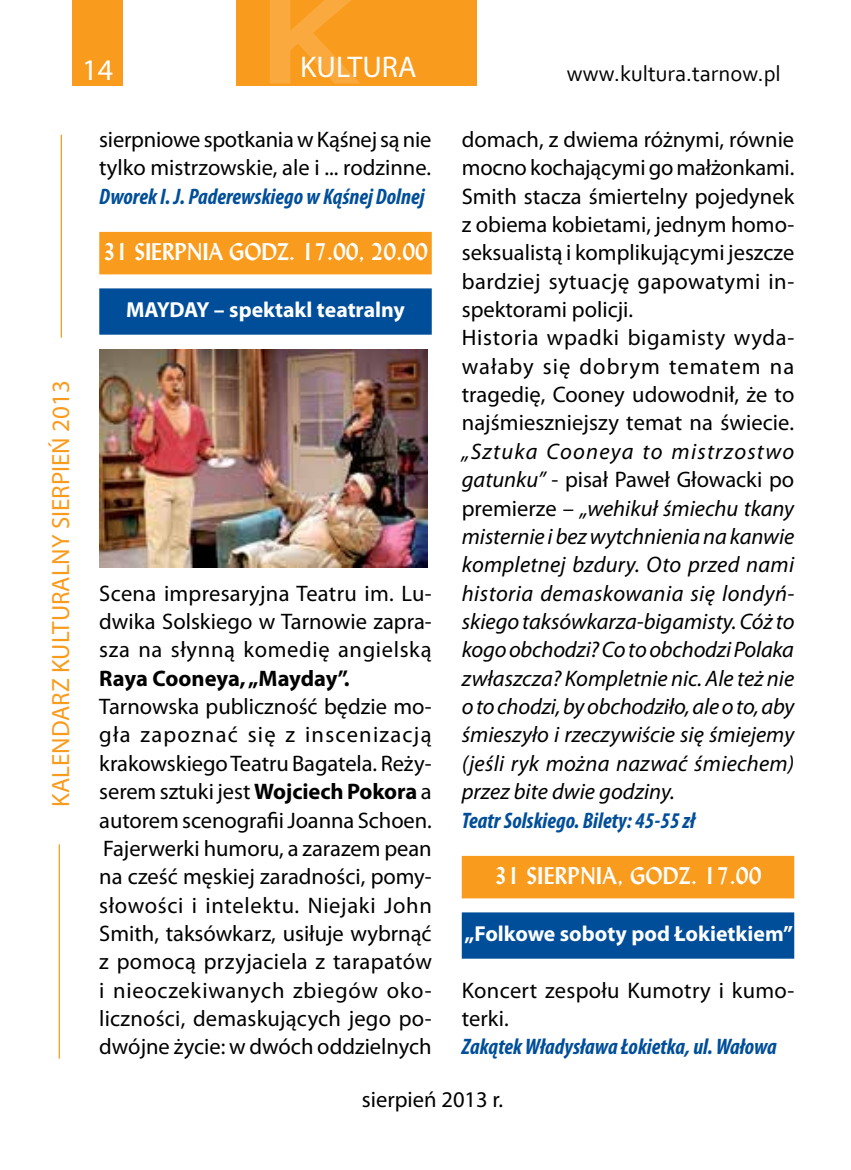
<style>
.page{position:relative;width:851px;height:1170px;background:#fff}
.page>*{position:absolute;margin:0;border:0;box-sizing:border-box;transform-origin:0 0}
.t1{font:30px "Myriad Pro";color:#fff}
.t2{font:25px "Myriad Pro";color:#f99b1c}
.t3{font:22.5px/28.2px "Myriad Pro";color:#000}
.t4{font:italic 22.5px/28.2px "Myriad Pro";letter-spacing:.01em;color:#000;text-align:justify}
.t5{font:italic 700 condensed 22.5px "Myriad Pro";color:#004e9a}
.t6{font:700 22.5px "Lydian PL";letter-spacing:-.01em;color:#fff}
.t7{font:22.5px "Corbel";color:#000}
.t8{font:700 22.5px "Myriad Pro";letter-spacing:-.005em;color:#000}
.t9{font:700 21.75px "Myriad Pro";color:#fff}
.s1{font-weight:700}
.s2{font-style:normal}
</style>
<div class="page">
<div style="left:72px;top:0;width:51px;height:85px;background:#f99b1c"></div>
<div style="left:236px;top:0;width:240px;height:85px;background:#f99b1c"></div>
<svg style="left:267px;top:0;width:164px;height:86px"></svg>
<hr style="left:61px;top:135px;width:1px;height:203px;background:#f99b1c">
<hr style="left:59px;top:844px;width:1px;height:214px;background:#f99b1c">
<div style="left:99px;top:232px;width:332px;height:42px;background:#f99b1c"></div>
<div style="left:99px;top:288px;width:332px;height:46px;background:#004e9a"></div>
<div style="left:461px;top:855px;width:333px;height:43px;background:#f99b1c"></div>
<div style="left:461px;top:912px;width:333px;height:46px;background:#004e9a"></div>
<img style="left:99px;top:350px;width:328px;height:217px">
<h1 class="t1" style="left:82px;top:51px;width:32px">14</h1>
<h1 class="t1" style="left:300px;top:48px;width:118px">KULTURA</h1>
<p class="t7" style="left:566px;top:59px;width:215px">www.kultura.tarnow.pl</p>
<p class="t2" style="left:45px;top:807px;width:428px;rotate:-90deg">KALENDARZ KULTURALNY SIERPIEŃ 2013</p>
<p class="t3" style="left:99px;top:125px;width:334px">sierpniowe spotkania w Kąśnej są nie tylko mistrzowskie, ale i ... rodzinne.</p>
<p class="t5" style="left:99px;top:182px;width:326px">Dworek I. J. Paderewskiego w Kąśnej Dolnej</p>
<p class="t6" style="left:103px;top:237px;width:326px">31 SIERPNIA GODZ. 17.00, 20.00</p>
<p class="t9" style="left:126px;top:295px;width:280px">MAYDAY – spektakl teatralny</p>
<p class="t3" style="left:99px;top:578px;width:334px;text-align:justify">Scena impresaryjna Teatru im. Lu&shy;dwika Solskiego w Tarnowie zapra&shy;sza na słynną komedię angielską</p>
<p class="t8" style="left:99px;top:663px;width:252px">Raya Cooneya, „Mayday”.</p>
<p class="t3" style="left:99px;top:692px;width:334px;text-align:justify">Tarnowska publiczność będzie mo&shy;gła zapoznać się z inscenizacją krakowskiego Teatru Bagatela. Reży&shy;serem sztuki jest <span class="s1">Wojciech Pokora</span> a autorem scenografii Joanna Schoen.<br>Fajerwerki humoru, a zarazem pean na cześć męskiej zaradności, pomy&shy;słowości i intelektu. Niejaki John Smith, taksówkarz, usiłuje wybrnąć z pomocą przyjaciela z tarapatów i nieoczekiwanych zbiegów oko&shy;liczności, demaskujących jego po&shy;dwójne życie: w dwóch oddzielnych</p>
<p class="t3" style="left:461px;top:125px;width:334px">domach, z dwiema różnymi, równie mocno kochającymi go małżonkami.<br>Smith stacza śmiertelny pojedynek z obiema kobietami, jednym homo&shy;seksualistą i komplikującymi jeszcze bardziej sytuację gapowatymi in&shy;spektorami policji.<br>Historia wpadki bigamisty wyda&shy;wałaby się dobrym tematem na tragedię, Cooney udowodnił, że to najśmieszniejszy temat na świecie.</p>
<p class="t4" style="left:461px;top:437px;width:334px">„Sztuka Cooneya to mistrzostwo gatunku” <span class="s2">- pisał Paweł Głowacki po premierze –</span> „wehikuł śmiechu tkany misternie i bez wytchnienia na kanwie kompletnej bzdury. Oto przed nami historia demaskowania się londyń&shy;skiego taksówkarza-bigamisty. Cóż to kogo obchodzi? Co to obchodzi Polaka zwłaszcza? Kompletnie nic. Ale też nie o to chodzi, by obchodziło, ale o to, aby śmieszyło i rzeczywiście się śmiejemy (jeśli ryk można nazwać śmiechem) przez bite dwie godziny.</p>
<p class="t5" style="left:461px;top:806px;width:235px">Teatr Solskiego. Bilety: 45-55 zł</p>
<p class="t6" style="left:494px;top:861px;width:269px">31 SIERPNIA, GODZ. 17.00</p>
<p class="t9" style="left:464px;top:919px;width:330px">„Folkowe soboty pod Łokietkiem”</p>
<p class="t3" style="left:461px;top:975px;width:334px">Koncert zespołu Kumotry i kumo&shy;terki.</p>
<p class="t5" style="left:461px;top:1032px;width:316px">Zakątek Władysława Łokietka, ul. Wałowa</p>
<p class="t3" style="left:362px;top:1085px;width:143px">sierpień 2013 r.</p>
</div>
